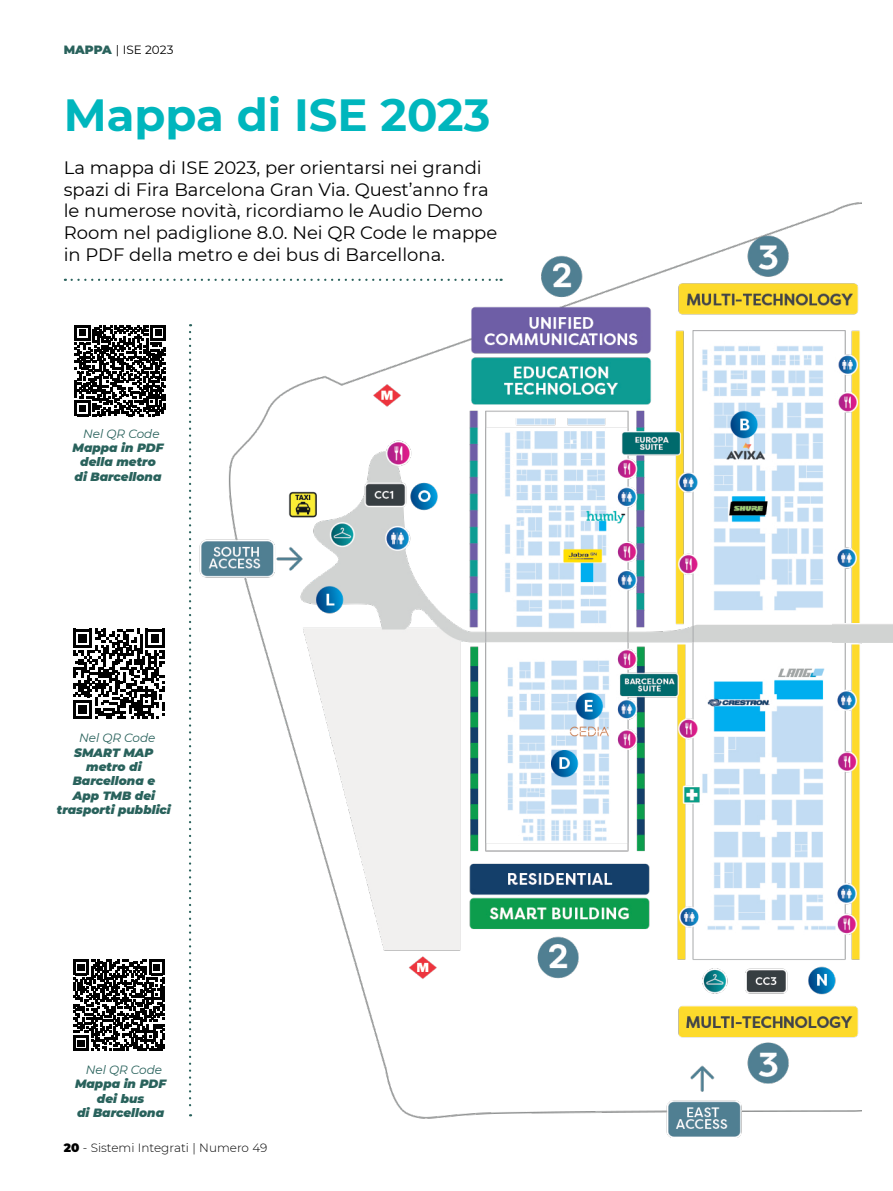
<style>
.page{position:relative;width:893px;height:1191px;background:#fff}
.page>*{position:absolute;margin:0;border:0;box-sizing:border-box;transform-origin:0 0}
.Titolo{font:700 45px "Montserrat";color:#00b6bd}
.Sottotitolo{font:18px/21.6px "Montserrat";color:#000}
.Caption_Testo_NERO{font:italic 900 12px/14.4px "Montserrat";color:#29625c;text-align:center}
.t1{font:300 12px "Montserrat";color:#000}
.Caption_Testo_NERO-2{font:italic 12px "Montserrat";color:#29625c}
.Layout_Titolo_SX{font:12px "Montserrat";color:#000}
.s1{font-weight:900;color:#29625c}
.s2{font-weight:900}
</style>
<div class="page">
<svg style="left:72px;top:279px;width:97px;height:2px"></svg>
<img style="left:173px;top:202px;width:689px;height:935px">
<svg style="left:75px;top:325px;width:91px;height:91px"></svg>
<svg style="left:73px;top:629px;width:92px;height:90px"></svg>
<svg style="left:73px;top:959px;width:92px;height:91px"></svg>
<img style="left:832px;top:623px;width:61px;height:19px">
<p class="Layout_Titolo_SX" style="left:64px;top:41px;width:111px"><span class="s1">MAPPA</span> | ISE 2023</p>
<p class="Titolo" style="left:64px;top:83px;width:428px">Mappa di ISE 2023</p>
<p class="Sottotitolo" style="left:64px;top:156px;width:435px">La mappa di ISE 2023, per orientarsi nei grandi spazi di Fira Barcelona Gran Via. Quest’anno fra le numerose novità, ricordiamo le Audio Demo Room nel padiglione 8.0. Nei QR Code le mappe in PDF della metro e dei bus di Barcellona.</p>
<p class="Caption_Testo_NERO-2" style="left:83px;top:425px;width:78px">Nel QR Code</p>
<p class="Caption_Testo_NERO" style="left:73px;top:440px;width:93px">Mappa in PDF della metro</p>
<p class="Caption_Testo_NERO" style="left:75px;top:468px;width:89px">di Barcellona</p>
<p class="Caption_Testo_NERO-2" style="left:79px;top:729px;width:78px">Nel QR Code</p>
<p class="Caption_Testo_NERO" style="left:73px;top:744px;width:84px">SMART MAP metro di<br>Barcellona e</p>
<p class="Caption_Testo_NERO" style="left:57px;top:787px;width:115px">App TMB dei trasporti pubblici</p>
<p class="Caption_Testo_NERO-2" style="left:86px;top:1061px;width:78px">Nel QR Code</p>
<p class="Caption_Testo_NERO" style="left:75px;top:1076px;width:93px">Mappa in PDF</p>
<p class="Caption_Testo_NERO" style="left:97px;top:1090px;width:49px">dei bus</p>
<p class="Caption_Testo_NERO" style="left:77px;top:1104px;width:89px">di Barcellona</p>
<p class="t1" style="left:64px;top:1140px;width:205px"><span class="s2">20</span> - Sistemi Integrati | Numero 49</p>
</div>
